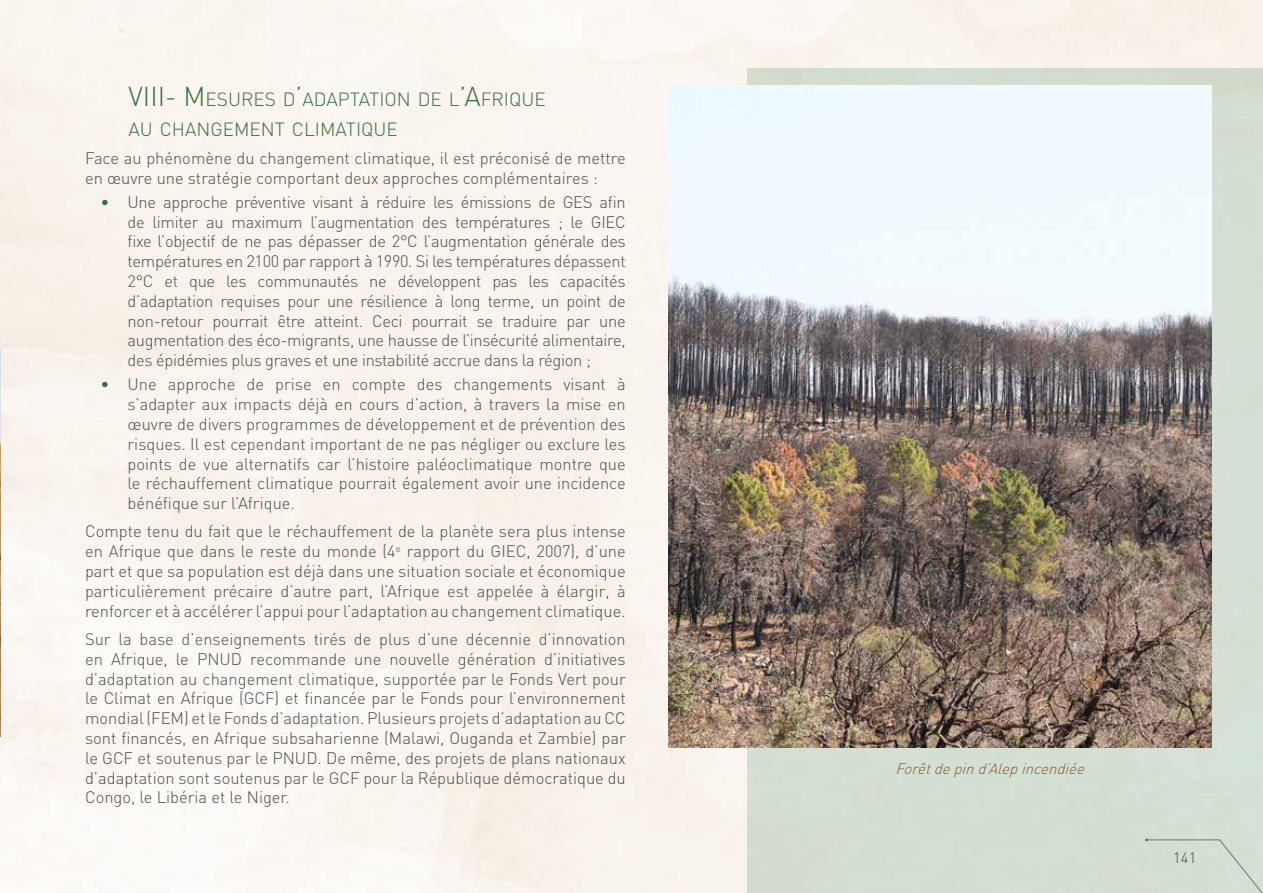
<style>
.page{position:relative;width:1263px;height:893px;background:#fff}
.page>*{position:absolute;margin:0;border:0;box-sizing:border-box;transform-origin:0 0}
.t1{font:300 18.9px/30px "DIN Pro";color:#3b6c3d}
.t2{font:300 16.5px/19.8px "DIN Pro";color:#4b4b4d;text-align:justify}
.t3{font:italic 300 15px "DIN Pro";color:#875a34}
.t4{font:300 15px "DIN Pro";color:#4b4b4d}
.s1{font-size:27px}
.s2{color:#3b6c3d}
</style>
<div class="page">
<img style="left:0;top:0;width:1263px;height:893px">
<div style="left:747px;top:68px;width:516px;height:825px;background:#d5dfd4"></div>
<img style="left:0;top:350px;width:1px;height:386px">
<img style="left:668px;top:85px;width:544px;height:663px">
<p class="t1" style="left:129px;top:83px;width:419px"><span class="s1">VIII- M</span> ESURES D<span class="s1">’</span>ADAPTATION DE L<span class="s1">’A</span>FRIQUE<br>AU CHANGEMENT CLIMATIQUE</p>
<p class="t2" style="left:85px;top:147px;width:542px">Face au phénomène du changement climatique, il est préconisé de mettre en œuvre une stratégie comportant deux approches complémentaires :</p>
<p class="t2" style="left:128px;top:191px;width:500px;text-indent:-27px"><span class="s2">•</span> Une approche préventive visant à réduire les émissions de GES afin de limiter au maximum l’augmentation des températures ; le GIEC fixe l’objectif de ne pas dépasser de 2°C l’augmentation générale des températures en 2100 par rapport à 1990. Si les températures dépassent 2°C et que les communautés ne développent pas les capacités d’adaptation requises pour une résilience à long terme, un point de non-retour pourrait être atteint. Ceci pourrait se traduire par une augmentation des éco-migrants, une hausse de l’insécurité alimentaire, des épidémies plus graves et une instabilité accrue dans la région ;</p>
<p class="t2" style="left:128px;top:374px;width:500px;text-indent:-27px"><span class="s2">•</span> Une approche de prise en compte des changements visant à s’adapter aux impacts déjà en cours d’action, à travers la mise en œuvre de divers programmes de développement et de prévention des risques. Il est cependant important de ne pas négliger ou exclure les points de vue alternatifs car l’histoire paléoclimatique montre que le réchauffement climatique pourrait également avoir une incidence bénéfique sur l’Afrique.</p>
<p class="t2" style="left:85px;top:521px;width:542px">Compte tenu du fait que le réchauffement de la planète sera plus intense en Afrique que dans le reste du monde (4<sup>e</sup> rapport du GIEC, 2007), d’une part et que sa population est déjà dans une situation sociale et économique particulièrement précaire d’autre part, l’Afrique est appelée à élargir, à renforcer et à accélérer l’appui pour l’adaptation au changement climatique.</p>
<p class="t2" style="left:85px;top:628px;width:542px">Sur la base d’enseignements tirés de plus d’une décennie d’innovation en Afrique, le PNUD recommande une nouvelle génération d’initiatives d’adaptation au changement climatique, supportée par le Fonds Vert pour le Climat en Afrique (GCF) et financée par le Fonds pour l’environnement mondial (FEM) et le Fonds d’adaptation. Plusieurs projets d’adaptation au CC sont financés, en Afrique subsaharienne (Malawi, Ouganda et Zambie) par le GCF et soutenus par le PNUD. De même, des projets de plans nationaux d’adaptation sont soutenus par le GCF pour la République démocratique du Congo, le Libéria et le Niger.</p>
<p class="t3" style="left:895px;top:758px;width:195px">Forêtdepind’Alepincendiée</p>
<p class="t4" style="left:1173px;top:848px;width:25px">141</p>
</div>
